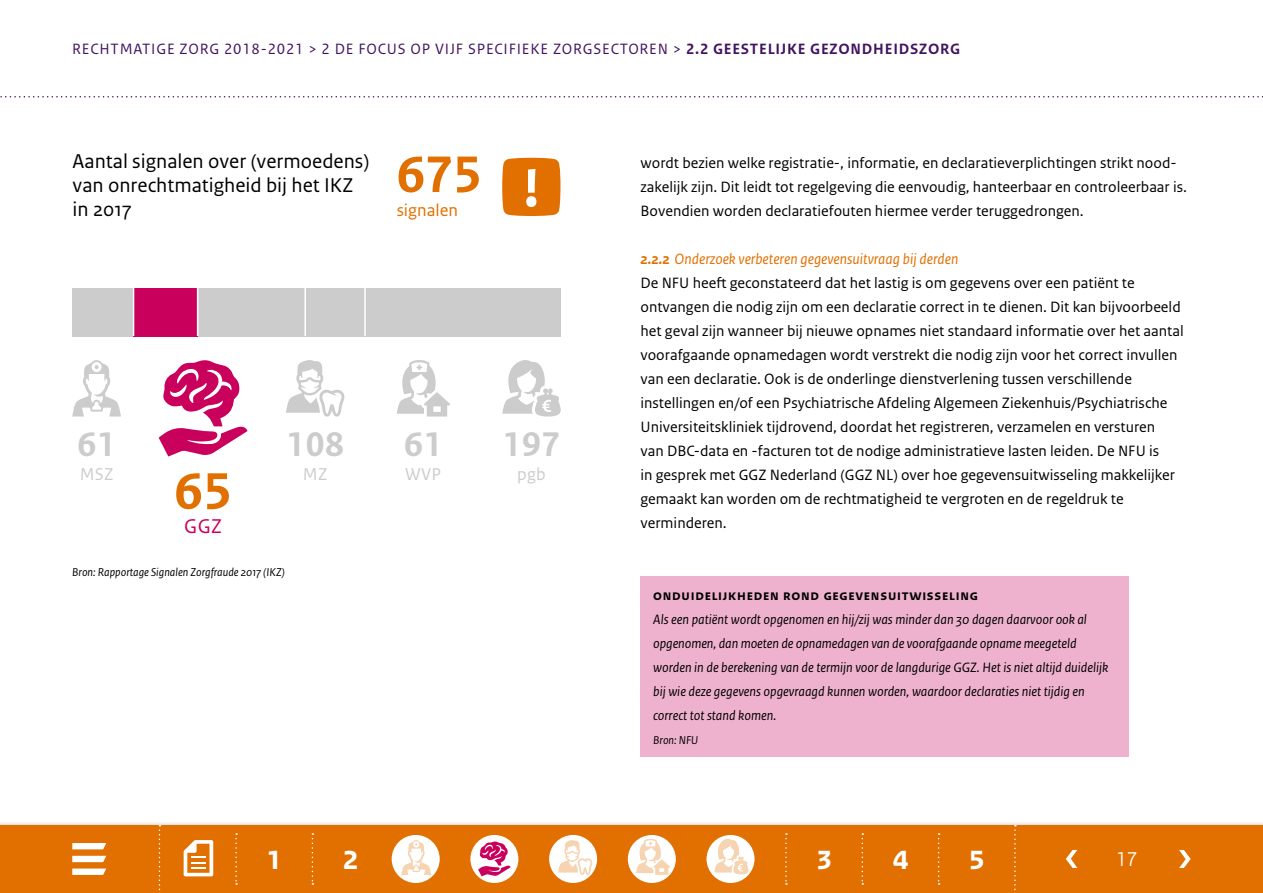
<style>
.page{position:relative;width:1263px;height:893px;background:#fff}
.page>*{position:absolute;margin:0;border:0;box-sizing:border-box;transform-origin:0 0}
.t1{font:700 54px "Rijksoverheid Sans Text";color:#e17000}
.t2{font:700 36px "Rijksoverheid Sans Text";letter-spacing:.015em;color:#ccc}
.t3{font:700 36px "Rijksoverheid Sans Heading";color:#fff}
.t4{font:21px/24px "Rijksoverheid Sans Text";color:#000}
.t5{font:21px "Rijksoverheid Sans Text";color:#ca005d}
.t6{font:21px "Rijksoverheid Sans Heading";color:#fff}
.t7{font:18px "Rijksoverheid Sans Text";letter-spacing:.015em;color:#ccc}
.t8{font:18px "Rijksoverheid Sans Text";color:#e17000}
.t9{font:15.75px/24px "Rijksoverheid Sans Text";color:#000}
.t10{font:15.75px "Rijksoverheid Sans Text";letter-spacing:.05em;color:#42145f}
.t11{font:700 15px "Rijksoverheid Sans Text";letter-spacing:.05em;color:#000}
.t12{font:italic 14.25px/24px "Rijksoverheid Sans Text";color:#000}
.t13{font:italic 12px "Rijksoverheid Sans Text";color:#000}
.s1{font-weight:700}
.s2{font-weight:700;font-style:italic;color:#e17000}
.s3{font-style:italic;color:#e17000}
</style>
<div class="page">
<div style="left:0;top:821px;width:1263px;height:72px;background:#efefef"></div>
<div style="left:0;top:825px;width:1263px;height:68px;background:#e17000"></div>
<svg style="left:1066px;top:850px;width:11px;height:18px"></svg>
<svg style="left:72px;top:843px;width:34px;height:6px"></svg>
<svg style="left:72px;top:856px;width:34px;height:6px"></svg>
<svg style="left:72px;top:868px;width:34px;height:7px"></svg>
<svg style="left:1179px;top:850px;width:12px;height:18px"></svg>
<div style="left:549px;top:835px;width:48px;height:48px;background:#fff;border-radius:50%"></div>
<svg style="left:558px;top:840px;width:34px;height:35px"></svg>
<div style="left:628px;top:835px;width:48px;height:48px;background:#fff;border-radius:50%"></div>
<svg style="left:636px;top:839px;width:34px;height:36px"></svg>
<div style="left:706px;top:835px;width:48px;height:48px;background:#fff;border-radius:50%"></div>
<svg style="left:714px;top:838px;width:34px;height:36px"></svg>
<div style="left:392px;top:835px;width:48px;height:48px;background:#fff;border-radius:50%"></div>
<svg style="left:401px;top:840px;width:30px;height:35px"></svg>
<svg style="left:0;top:96px;width:1263px;height:2px"></svg>
<svg style="left:785px;top:833px;width:2px;height:52px"></svg>
<svg style="left:861px;top:833px;width:2px;height:52px"></svg>
<svg style="left:938px;top:833px;width:2px;height:52px"></svg>
<svg style="left:1014px;top:825px;width:2px;height:66px"></svg>
<svg style="left:159px;top:825px;width:1px;height:66px"></svg>
<svg style="left:184px;top:840px;width:29px;height:36px"></svg>
<svg style="left:312px;top:833px;width:1px;height:52px"></svg>
<svg style="left:235px;top:833px;width:2px;height:52px"></svg>
<div style="left:470px;top:835px;width:48px;height:48px;background:#fff;border-radius:50%"></div>
<svg style="left:478px;top:841px;width:33px;height:35px"></svg>
<div style="left:640px;top:576px;width:489px;height:181px;background:#efb2ce"></div>
<svg style="left:159px;top:360px;width:88px;height:96px"></svg>
<svg style="left:72px;top:360px;width:49px;height:57px"></svg>
<div style="left:365px;top:288px;width:195px;height:48px;background:#ccc"></div>
<div style="left:304px;top:288px;width:61px;height:48px;background:#ccc"></div>
<div style="left:197px;top:288px;width:107px;height:48px;background:#ccc"></div>
<div style="left:133px;top:288px;width:64px;height:48px;background:#ca005d"></div>
<div style="left:72px;top:288px;width:61px;height:48px;background:#ccc"></div>
<hr style="left:364px;top:288px;width:2px;height:48px;background:#fff">
<hr style="left:304px;top:288px;width:2px;height:48px;background:#fff">
<hr style="left:197px;top:288px;width:1px;height:48px;background:#fff">
<hr style="left:133px;top:288px;width:1px;height:48px;background:#fff">
<svg style="left:286px;top:360px;width:58px;height:57px"></svg>
<svg style="left:397px;top:360px;width:53px;height:57px"></svg>
<svg style="left:502px;top:360px;width:59px;height:57px"></svg>
<svg style="left:502px;top:158px;width:58px;height:58px;background:#e4801d"></svg>
<p class="t10" style="left:72px;top:40px;width:889px">RECHTMATIGE ZORG 2018-2021 &gt; 2 DE FOCUS OP VIJF SPECIFIEKE ZORGSECTOREN &gt; <span class="s1">2.2 GEESTELIJKE GEZONDHEIDSZORG</span></p>
<h3 class="t4" style="left:73px;top:149px;width:298px">Aantal signalen over (vermoedens) van onrechtmatigheid bij het IKZ in 2017</h3>
<h1 class="t1" style="left:397px;top:144px;width:87px">675</h1>
<p class="t8" style="left:397px;top:200px;width:63px">signalen</p>
<h2 class="t2" style="left:77px;top:424px;width:40px">61</h2>
<p class="t7" style="left:80px;top:464px;width:35px">MSZ</p>
<h1 class="t1" style="left:174px;top:461px;width:59px">65</h1>
<h3 class="t5" style="left:184px;top:514px;width:39px">GGZ</h3>
<h2 class="t2" style="left:286px;top:424px;width:59px">108</h2>
<p class="t7" style="left:303px;top:464px;width:26px">MZ</p>
<p class="t13" style="left:72px;top:565px;width:214px">Bron: Rapportage Signalen Zorgfraude 2017 (IKZ)</p>
<h2 class="t2" style="left:404px;top:424px;width:40px">61</h2>
<p class="t7" style="left:405px;top:464px;width:38px">WVP</p>
<h2 class="t2" style="left:503px;top:424px;width:59px">197</h2>
<p class="t7" style="left:517px;top:464px;width:30px">pgb</p>
<p class="t9" style="left:640px;top:151px;width:548px">wordt bezien welke registratie-, informatie, en declaratieverplichtingen strikt nood&shy;zakelijk zijn. Dit leidt tot regelgeving die eenvoudig, hanteerbaar en controleerbaar is.<br>Bovendien worden declaratiefouten hiermee verder teruggedrongen.</p>
<p class="t9" style="left:640px;top:247px;width:545px"><span class="s2">2.2.2</span> <span class="s3">Onderzoek verbeteren gegevensuitvraag bij derden<br></span>De NFU heeft geconstateerd dat het lastig is om gegevens over een patiënt te ontvangen die nodig zijn om een declaratie correct in te dienen. Dit kan bijvoorbeeld het geval zijn wanneer bij nieuwe opnames niet standaard informatie over het aantal voorafgaande opnamedagen wordt verstrekt die nodig zijn voor het correct invullen van een declaratie. Ook is de onderlinge dienstverlening tussen verschillende instellingen en/of een Psychiatrische Afdeling Algemeen Ziekenhuis/Psychiatrische Universiteitskliniek tijdrovend, doordat het registreren, verzamelen en versturen<br>van DBC-data en -facturen tot de nodige administratieve lasten leiden. De NFU is<br>in gesprek met GGZ Nederland (GGZ NL) over hoe gegevensuitwisseling makkelijker gemaakt kan worden om de rechtmatigheid te vergroten en de regeldruk te verminderen.</p>
<p class="t11" style="left:653px;top:587px;width:326px">onduidelijkheden rond gegevensuitwisseling</p>
<p class="t12" style="left:653px;top:608px;width:457px">Als een patiënt wordt opgenomen en hij/zij was minder dan 30 dagen daarvoor ook al opgenomen, dan moeten de opnamedagen van de voorafgaande opname meegeteld worden in de berekening van de termijn voor de langdurige GGZ. Het is niet altijd duidelijk bij wie deze gegevens opgevraagd kunnen worden, waardoor declaraties niet tijdig en correct tot stand komen.</p>
<p class="t13" style="left:653px;top:733px;width:47px">Bron: NFU</p>
<h2 class="t3" style="left:267px;top:837px;width:17px">1</h2>
<h2 class="t3" style="left:343px;top:837px;width:17px">2</h2>
<h2 class="t3" style="left:816px;top:837px;width:17px">3</h2>
<h2 class="t3" style="left:893px;top:837px;width:17px">4</h2>
<h2 class="t3" style="left:969px;top:837px;width:17px">5</h2>
<h3 class="t6" style="left:1116px;top:847px;width:23px">17</h3>
</div>
